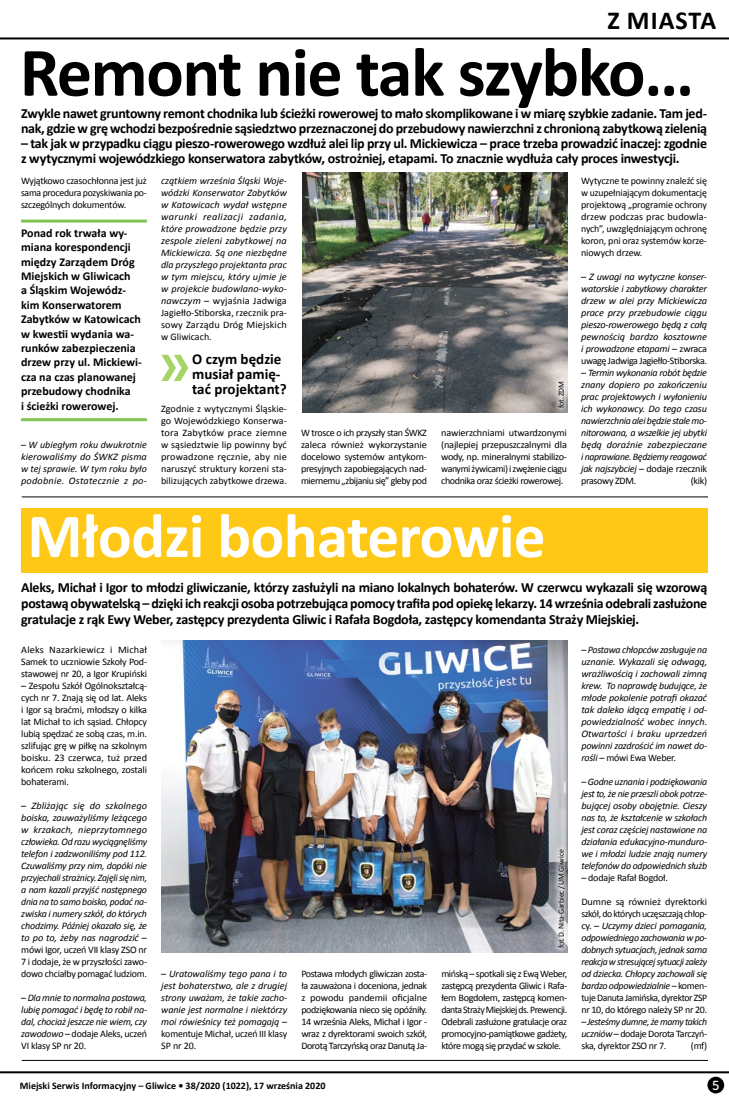
<style>
.page{position:relative;width:729px;height:1098px;background:#fff}
.page>*{position:absolute;margin:0;border:0;box-sizing:border-box;transform-origin:0 0}
.t1{font:700 70px "Calibri";letter-spacing:-.02em;color:#000}
.t2{font:700 63px "Calibri";letter-spacing:-.01em;color:#fff}
.t3{font:700 26px "Calibri";color:#000}
.t4{font:700 15px/15px "Calibri";color:#000}
.t5{font:700 14px/16px "Calibri";letter-spacing:-.025em;color:#000}
.t6{font:13px "Museo Sans 500";color:#fff}
.t7{font:700 12px/14.4px "Calibri";color:#000}
.t8{font:italic 10px/12px "Calibri";letter-spacing:-.02em;color:#000;text-align:justify}
.t9{font:10px/12px "Calibri";letter-spacing:-.03em;color:#000;text-align:justify}
.t10{font:700 10px "Calibri";color:#000}
.t11{font:8px "Calibri";letter-spacing:-.03em;color:#000}
.s1{font-style:normal}
.s2{font-style:italic}
</style>
<div class="page">
<hr style="left:0;top:37px;width:729px;height:2px;background:#000">
<hr style="left:0;top:1070px;width:729px;height:2px;background:#000">
<div style="left:707px;top:1076px;width:17px;height:16px;background:#000;border-radius:50%"></div>
<hr style="left:22px;top:1059px;width:685px;height:1px;background:#000">
<div style="left:22px;top:508px;width:685px;height:64px;background:#ffc817"></div>
<hr style="left:22px;top:496px;width:685px;height:1px;background:#000">
<hr style="left:21px;top:219px;width:126px;height:3px;background:#81c451">
<hr style="left:21px;top:418px;width:126px;height:3px;background:#81c451">
<img style="left:302px;top:172px;width:265px;height:240px">
<img style="left:161px;top:640px;width:407px;height:312px">
<svg style="left:161px;top:354px;width:27px;height:27px"></svg>
<div style="left:552px;top:374px;width:17px;height:39px;background:#fff;opacity:.75"></div>
<div style="left:551px;top:842px;width:19px;height:111px;background:#fff;opacity:.75"></div>
<h3 class="t3" style="left:607px;top:4px;width:96px">Z MIASTA</h3>
<h1 class="t1" style="left:20px;top:28px;width:675px">Remont nie tak szybko…</h1>
<p class="t5" style="left:21px;top:106px;width:687px;line-height:15px">Zwykle nawet gruntowny remont chodnika lub ścieżki rowerowej to mało skomplikowane i w miarę szybkie zadanie. Tam jed&shy;nak, gdzie w grę wchodzi bezpośrednie sąsiedztwo przeznaczonej do przebudowy nawierzchni z chronioną zabytkową zielenią</p>
<p class="t5" style="left:21px;top:136px;width:687px;line-height:15px">– tak jak w przypadku ciągu pieszo-rowerowego wzdłuż alei lip przy ul. Mickiewicza – prace trzeba prowadzić inaczej: zgodnie z wytycznymi wojewódzkiego konserwatora zabytków, ostrożniej, etapami. To znacznie wydłuża cały proces inwestycji.</p>
<p class="t9" style="left:21px;top:175px;width:127px">Wyjątkowo czasochłonna jest już sama procedura pozyskiwania po&shy;szczególnych dokumentów.</p>
<p class="t7" style="left:21px;top:225px;width:122px">Ponad rok trwała wy&shy;miana korespondencji między Zarządem Dróg<br>Miejskich w Gliwicach<br>a Śląskim Wojewódz&shy;kim Konserwatorem<br>Zabytków w Katowicach w kwestii wydania wa&shy;runków zabezpieczenia drzew przy ul. Mickiewi&shy;cza na czas planowanej przebudowy chodnika<br>i ścieżki rowerowej.</p>
<p class="t8" style="left:21px;top:438px;width:127px"><span class="s1">–</span> W ubiegłym roku dwukrotnie kierowaliśmy do ŚWKZ pisma w tej sprawie. W tym roku było podobnie. Ostatecznie z po-</p>
<p class="t8" style="left:161px;top:174px;width:127px">czątkiem września Śląski Woje&shy;wódzki Konserwator Zabytków w Katowicach wydał wstępne warunki realizacji zadania, które prowadzone będzie przy zespole zieleni zabytkowej na Mickiewicza. Są one niezbędne dla przyszłego projektanta prac w tym miejscu, który ujmie je w projekcie budowlano-wyko&shy;nawczym <span class="s1">– wyjaśnia Jadwiga Jagiełło-Stiborska, rzecznik pra&shy;sowy Zarządu Dróg Miejskich w Gliwicach.</span></p>
<h3 class="t4" style="left:192px;top:351px;width:96px">O czym będzie musiał pamię&shy;tać projektant?</h3>
<p class="t9" style="left:161px;top:403px;width:127px">Zgodnie z wytycznymi Śląskie&shy;go Wojewódzkiego Konserwa&shy;tora Zabytków prace ziemne w sąsiedztwie lip powinny być prowadzone ręcznie, aby nie naruszyć struktury korzeni sta&shy;bilizujących zabytkowe drzewa.</p>
<p class="t9" style="left:581px;top:175px;width:127px">Wytyczne te powinny znaleźć się w uzupełniającym dokumentację projektową „programie ochrony drzew podczas prac budowla&shy;nych”, uwzględniającym ochronę koron, pni oraz systemów korze&shy;niowych drzew.</p>
<p class="t8" style="left:581px;top:270px;width:127px"><span class="s1">–</span> Z uwagi na wytyczne konser&shy;watorskie i zabytkowy charakter drzew w alei przy Mickiewicza prace przy przebudowie ciągu pieszo-rowerowego będą z całą pewnością bardzo kosztowne i prowadzone etapami <span class="s1">– zwraca uwagę Jadwiga Jagiełło-Stiborska.</span></p>
<p class="t8" style="left:581px;top:366px;width:127px">– Termin wykonania robót będzie znany dopiero po zakończeniu prac projektowych i wyłonieniu ich wykonawcy. Do tego czasu nawierzchnia alei będzie stale mo&shy;nitorowana, a wszelkie jej ubytki będą doraźnie zabezpieczane i naprawiane. Będziemy reagować jak najszybciej <span class="s1">– dodaje rzecznik prasowy ZDM.</span></p>
<p class="t11" style="left:556px;top:407px;width:28px;rotate:-90deg">fot. ZDM</p>
<p class="t9" style="left:301px;top:427px;width:127px">W trosce o ich przyszły stan ŚWKZ zaleca również wykorzystanie docelowo systemów antykom&shy;presyjnych zapobiegających nad&shy;miernemu „zbijaniu się” gleby pod</p>
<p class="t9" style="left:441px;top:427px;width:127px">nawierzchniami utwardzonymi (najlepiej przepuszczalnymi dla wody, np. mineralnymi stabilizo&shy;wanymi żywicami) i zwężenie ciągu chodnika oraz ścieżki rowerowej.</p>
<p class="t9" style="left:691px;top:475px;width:18px">(kik)</p>
<h2 class="t2" style="left:27px;top:495px;width:519px">Młodzi bohaterowie</h2>
<p class="t5" style="left:21px;top:578px;width:687px;text-align:justify">Aleks, Michał i Igor to młodzi gliwiczanie, którzy zasłużyli na miano lokalnych bohaterów. W czerwcu wykazali się wzorową postawą obywatelską – dzięki ich reakcji osoba potrzebująca pomocy trafiła pod opiekę lekarzy. 14 września odebrali zasłużone gratulacje z rąk Ewy Weber, zastępcy prezydenta Gliwic i Rafała Bogdoła, zastępcy komendanta Straży Miejskiej.</p>
<p class="t9" style="left:21px;top:643px;width:127px">Aleks Nazarkiewicz i Michał Samek to uczniowie Szkoły Pod&shy;stawowej nr 20, a Igor Krupiński</p>
<p class="t9" style="left:21px;top:679px;width:127px">– Zespołu Szkół Ogólnokształcą&shy;cych nr 7. Znają się od lat. Aleks i Igor są braćmi, młodszy o kilka lat Michał to ich sąsiad. Chłopcy lubią spędzać ze sobą czas, m.in. szlifując grę w piłkę na szkolnym boisku. 23 czerwca, tuż przed końcem roku szkolnego, zostali bohaterami.</p>
<p class="t8" style="left:21px;top:798px;width:127px"><span class="s1">–</span> Zbliżając się do szkolnego boiska, zauważyliśmy leżącego w krzakach, nieprzytomnego człowieka. Od razu wyciągnęliśmy telefon i zadzwoniliśmy pod 112.<br>Czuwaliśmy przy nim, dopóki nie przyjechali strażnicy. Zajęli się nim, a nam kazali przyjść następnego dnia na to samo boisko, podać na&shy;zwiska i numery szkół, do których chodzimy. Później okazało się, że to po to, żeby nas nagrodzić <span class="s1">– mówi Igor, uczeń VII klasy ZSO nr 7 i dodaje, że w przyszłości zawo&shy;dowo chciałby pomagać ludziom.</span></p>
<p class="t8" style="left:21px;top:990px;width:127px"><span class="s1">–</span> Dla mnie to normalna postawa, lubię pomagać i będę to robił na&shy;dal, chociaż jeszcze nie wiem, czy zawodowo <span class="s1">– dodaje Aleks, uczeń VI klasy SP nr 20.</span></p>
<p class="t8" style="left:581px;top:642px;width:127px"><span class="s1">–</span> Postawa chłopców zasługuje na uznanie. Wykazali się odwagą, wrażliwością i zachowali zimną krew. To naprawdę budujące, że młode pokolenie potrafi okazać tak daleko idącą empatię i od&shy;powiedzialność wobec innych.<br>Otwartości i braku uprzedzeń powinni zazdrościć im nawet do&shy;rośli <span class="s1">– mówi Ewa Weber.</span></p>
<p class="t8" style="left:581px;top:774px;width:127px"><span class="s1">–</span> Godne uznania i podziękowania jest to, że nie przeszli obok potrze&shy;bującej osoby obojętnie. Cieszy nas to, że kształcenie w szkołach jest coraz częściej nastawione na działania edukacyjno-munduro&shy;we i młodzi ludzie znają numery telefonów do odpowiednich służb</p>
<p class="t9" style="left:581px;top:871px;width:88px">– dodaje Rafał Bogdoł.</p>
<p class="t8" style="left:581px;top:894px;width:127px"><span class="s1">Dumne są również dyrektorki szkół, do których uczęszczają chłop&shy;cy. –</span> Uczymy dzieci pomagania, odpowiedniego zachowania w po&shy;dobnych sytuacjach, jednak sama reakcja w stresującej sytuacji zależy od dziecka. Chłopcy zachowali się bardzo odpowiedzialnie <span class="s1">– komen&shy;tuje Danuta Jamińska, dyrektor ZSP nr 10, do którego należy SP nr 20.</span></p>
<p class="t9" style="left:581px;top:1015px;width:127px">– <span class="s2">Jesteśmy dumne, że mamy takich uczniów</span> – dodaje Dorota Tarczyń&shy;ska, dyrektor ZSO nr 7.</p>
<p class="t11" style="left:556px;top:947px;width:100px;rotate:-90deg">fot. D. Nita-Garbiec / UM Gliwice</p>
<p class="t8" style="left:161px;top:966px;width:127px"><span class="s1">–</span> Uratowaliśmy tego pana i to jest bohaterstwo, ale z drugiej strony uważam, że takie zacho&shy;wanie jest normalne i niektórzy moi rówieśnicy też pomagają <span class="s1">– komentuje Michał, uczeń III klasy SP nr 20.</span></p>
<p class="t9" style="left:301px;top:967px;width:127px">Postawa młodych gliwiczan zosta&shy;ła zauważona i doceniona, jednak z powodu pandemii oficjalne podziękowania nieco się opóźniły.<br>14 września Aleks, Michał i Igor - wraz z dyrektorami swoich szkół, Dorotą Tarczyńską oraz Danutą Ja-</p>
<p class="t9" style="left:441px;top:967px;width:127px">mińską – spotkali się z Ewą Weber, zastępcą prezydenta Gliwic i Rafa&shy;łem Bogdołem, zastępcą komen&shy;danta Straży Miejskiej ds. Prewencji.<br>Odebrali zasłużone gratulacje oraz promocyjno-pamiątkowe gadżety, które mogą się przydać w szkole.</p>
<p class="t9" style="left:690px;top:1039px;width:18px">(mf)</p>
<p class="t10" style="left:20px;top:1079px;width:307px">Miejski Serwis Informacyjny – Gliwice • 38/2020 (1022), 17 września 2020</p>
<h3 class="t6" style="left:712px;top:1077px;width:9px">5</h3>
</div>
